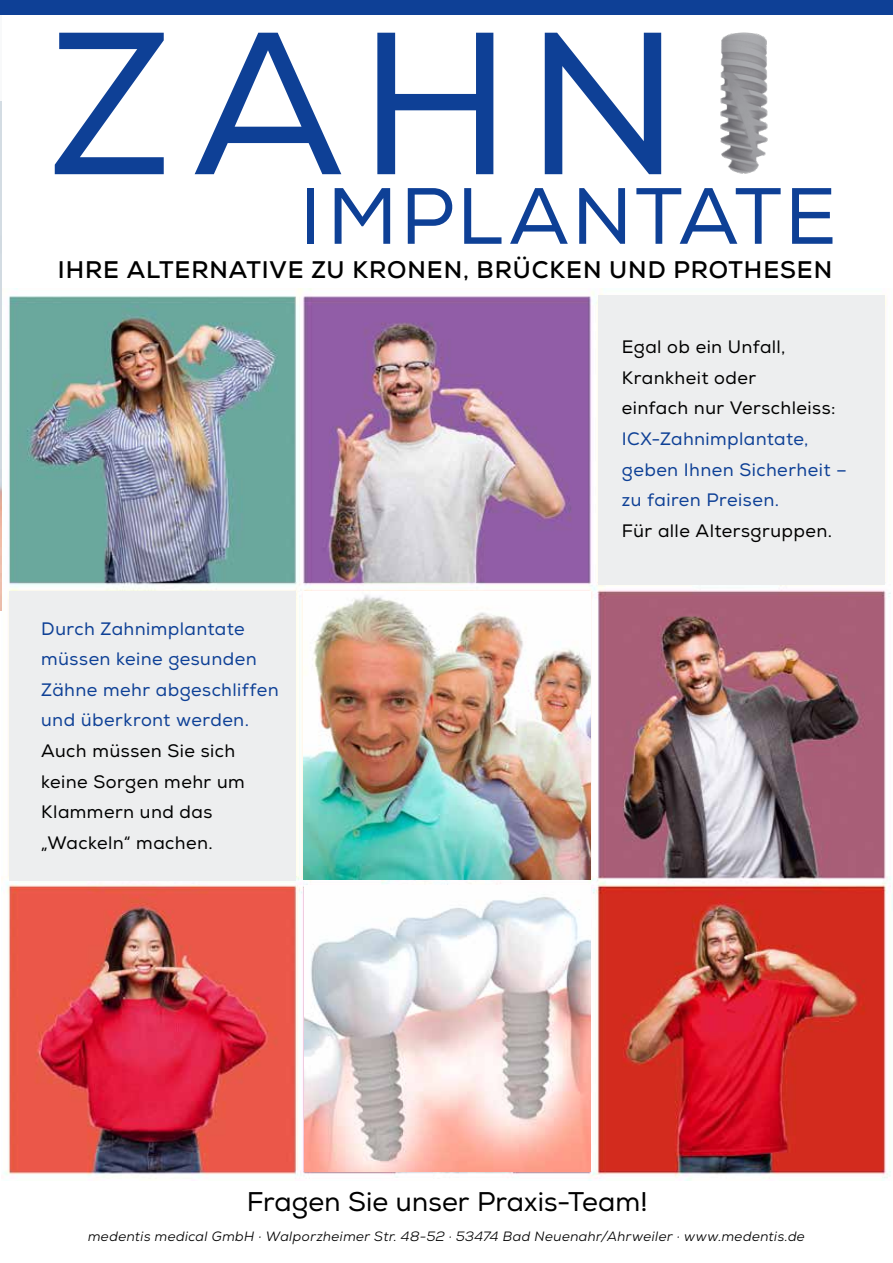
<style>
.page{position:relative;width:893px;height:1263px;background:#fff}
.page>*{position:absolute;margin:0;border:0;box-sizing:border-box;transform-origin:0 0}
.t1{font:202.2px "Nexa";color:#0e4096}
.t2{font:79.5px "Nexa";letter-spacing:.035em;color:#0e4096}
.t3{font:27px "Nexa";color:#000}
.t4{font:700 24px "Nexa";letter-spacing:.04em;color:#000}
.t5{font:18px/30.6px "Nexa";letter-spacing:.025em;color:#000}
.t6{font:18px/30.6px "Nexa";letter-spacing:.02em;color:#0e4096}
.t7{font:italic 13.5px "Nexa";letter-spacing:.03em;color:#000}
</style>
<div class="page">
<img style="left:1px;top:289px;width:892px;height:891px">
<img style="left:0;top:101px;width:1px;height:509px">
<div style="left:0;top:0;width:893px;height:15px;background:#0e4096"></div>
<div style="left:598px;top:296px;width:286px;height:289px;background:#edeeef"></div>
<img style="left:304px;top:885px;width:286px;height:286px">
<div style="left:10px;top:591px;width:286px;height:289px;background:#edeeef"></div>
<img style="left:303px;top:591px;width:287px;height:288px">
<img style="left:720px;top:32px;width:48px;height:142px">
<h1 class="t1" style="left:49px;top:-17px;width:633px">ZAHN</h1>
<h2 class="t2" style="left:300px;top:169px;width:538px">IMPLANTATE</h2>
<h3 class="t4" style="left:58px;top:254px;width:776px">IHRE ALTERNATIVE ZU KRONEN, BRÜCKEN UND PROTHESEN</h3>
<p class="t6" style="left:41px;top:613px;width:239px">Durch Zahnimplantate müssen keine gesunden<br>Zähne mehr abgeschliffen und überkront werden.</p>
<p class="t5" style="left:41px;top:736px;width:205px">Auch müssen Sie sich keine Sorgen mehr um<br>Klammern und das „Wackeln“ machen.</p>
<p class="t5" style="left:622px;top:332px;width:215px">Egal ob ein Unfall,<br>Krankheit oder<br>einfach nur Verschleiss:</p>
<p class="t6" style="left:622px;top:424px;width:227px">ICX-Zahnimplantate, geben Ihnen Sicherheit – zu fairen Preisen.</p>
<p class="t5" style="left:622px;top:515px;width:212px">Für alle Altersgruppen.</p>
<h3 class="t3" style="left:247px;top:1185px;width:402px">Fragen Sie unser Praxis-Team!</h3>
<p class="t7" style="left:88px;top:1228px;width:718px">medentis medical GmbH · Walporzheimer Str. 48-52 · 53474 Bad Neuenahr/Ahrweiler · www.medentis.de</p>
</div>
